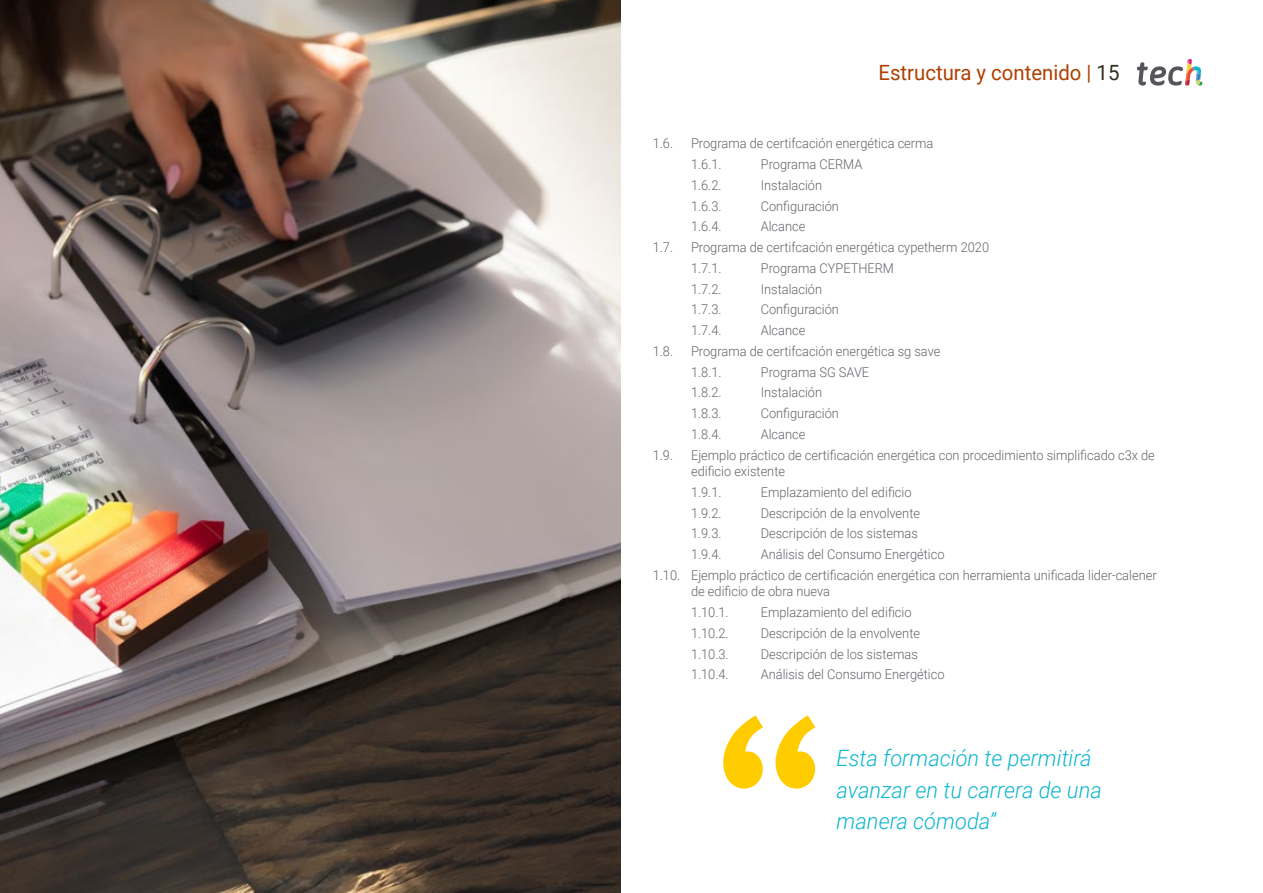
<style>
.page{position:relative;width:1263px;height:893px;background:#fff}
.page>*{position:absolute;margin:0;border:0;box-sizing:border-box;transform-origin:0 0}
.t1{font:italic 300 22.5px/31.5px "Roboto";color:#0fb6cf}
.t2{font:21px "Roboto";color:#ae4000}
.t3{font:300 13.5px/20.7px "Roboto";color:#61646a;scale:.95 1}
.s1{color:#312e20}
</style>
<div class="page">
<svg style="left:1137px;top:59px;width:65px;height:27px"></svg>
<img style="left:0;top:0;width:621px;height:893px">
<svg style="left:723px;top:715px;width:92px;height:74px"></svg>
<h2 class="t2" style="left:878px;top:57px;width:242px">Estructura y contenido | <span class="s1">15</span></h2>
<p class="t3" style="left:653px;top:133px;width:23px">1.6.</p>
<p class="t3" style="left:691px;top:133px;width:257px">Programa de certifcación energética cerma<br>1.6.1.</p>
<p class="t3" style="left:761px;top:153px;width:109px">Programa CERMA</p>
<p class="t3" style="left:691px;top:174px;width:34px">1.6.2.</p>
<p class="t3" style="left:761px;top:174px;width:66px">Instalación</p>
<p class="t3" style="left:691px;top:195px;width:34px">1.6.3.</p>
<p class="t3" style="left:761px;top:195px;width:84px">Configuración</p>
<p class="t3" style="left:691px;top:216px;width:34px">1.6.4.</p>
<p class="t3" style="left:761px;top:216px;width:48px">Alcance</p>
<p class="t3" style="left:653px;top:236px;width:23px">1.7.</p>
<p class="t3" style="left:691px;top:236px;width:315px">Programa de certifcación energética cypetherm 2020<br>1.7.1.</p>
<p class="t3" style="left:761px;top:257px;width:142px">Programa CYPETHERM</p>
<p class="t3" style="left:691px;top:278px;width:34px">1.7.2.</p>
<p class="t3" style="left:761px;top:278px;width:66px">Instalación</p>
<p class="t3" style="left:691px;top:299px;width:34px">1.7.3.</p>
<p class="t3" style="left:761px;top:299px;width:84px">Configuración</p>
<p class="t3" style="left:691px;top:319px;width:34px">1.7.4.</p>
<p class="t3" style="left:761px;top:319px;width:48px">Alcance</p>
<p class="t3" style="left:653px;top:340px;width:23px">1.8.</p>
<p class="t3" style="left:691px;top:340px;width:264px">Programa de certifcación energética sg save<br>1.8.1.</p>
<p class="t3" style="left:761px;top:361px;width:116px">Programa SG SAVE</p>
<p class="t3" style="left:691px;top:382px;width:34px">1.8.2.</p>
<p class="t3" style="left:761px;top:382px;width:66px">Instalación</p>
<p class="t3" style="left:691px;top:402px;width:34px">1.8.3.</p>
<p class="t3" style="left:761px;top:402px;width:84px">Configuración</p>
<p class="t3" style="left:691px;top:423px;width:34px">1.8.4.</p>
<p class="t3" style="left:761px;top:423px;width:48px">Alcance</p>
<p class="t3" style="left:653px;top:444px;width:23px">1.9.</p>
<p class="t3" style="left:691px;top:446px;width:490px;line-height:16.5px">Ejemplo práctico de certificación energética con procedimiento simplificado c3x de edificio existente</p>
<p class="t3" style="left:691px;top:481px;width:34px">1.9.1.</p>
<p class="t3" style="left:761px;top:481px;width:160px">Emplazamiento del edificio</p>
<p class="t3" style="left:691px;top:502px;width:34px">1.9.2.</p>
<p class="t3" style="left:761px;top:502px;width:169px">Descripción de la envolvente</p>
<p class="t3" style="left:691px;top:523px;width:34px">1.9.3.</p>
<p class="t3" style="left:761px;top:523px;width:167px">Descripción de los sistemas</p>
<p class="t3" style="left:691px;top:543px;width:34px">1.9.4.</p>
<p class="t3" style="left:653px;top:543px;width:532px;text-indent:108px">Análisis del Consumo Energético<br>1.10. Ejemplo práctico de certificación energética con herramienta unificada lider-calener</p>
<p class="t3" style="left:691px;top:581px;width:148px">de edificio de obra nueva<br>1.10.1.</p>
<p class="t3" style="left:761px;top:601px;width:160px">Emplazamiento del edificio</p>
<p class="t3" style="left:691px;top:622px;width:41px">1.10.2.</p>
<p class="t3" style="left:761px;top:622px;width:169px">Descripción de la envolvente</p>
<p class="t3" style="left:691px;top:643px;width:41px">1.10.3.</p>
<p class="t3" style="left:761px;top:643px;width:167px">Descripción de los sistemas</p>
<p class="t3" style="left:691px;top:664px;width:41px">1.10.4.</p>
<p class="t3" style="left:761px;top:664px;width:195px">Análisis del Consumo Energético</p>
<h1 class="t1" style="left:837px;top:742px;width:267px">Esta formación te permitirá avanzar en tu carrera de una manera cómoda”</h1>
</div>
